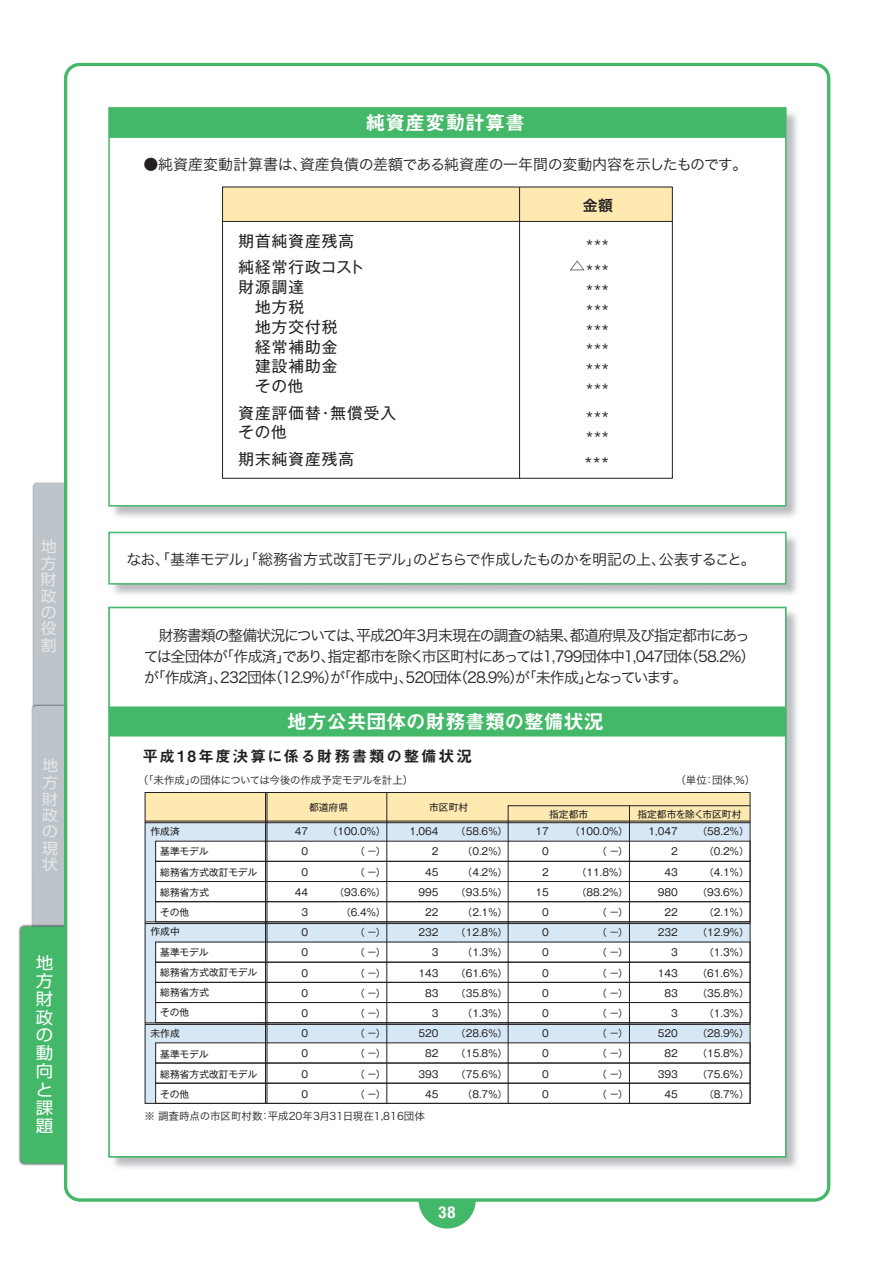
<style>
.page{position:relative;width:893px;height:1263px;background:#fff}
.page>*{position:absolute;margin:0;border:0;box-sizing:border-box;transform-origin:0 0}
.t1{font:19.95px "Midashi Go Pro MB31";color:#fff}
.t2{font:16.5px/18.1px "Shin Go Pro";color:#fff;text-align:justify;scale:1.06 1}
.t3{font:16.5px "Gothic MB101 Pro";color:#231f20}
.t4{font:700 condensed 16.5px "Helvetica Neue";color:#fff}
.t5{font:15.6px/19.8px "Gothic MB101 Pro";letter-spacing:.06em;color:#231f20}
.t6{font:15.6px "Midashi Go Pro MB31";letter-spacing:.11em;color:#231f20}
.t7{font:15px/21px "Hira Kaku Pro W3";letter-spacing:-.06em;color:#231f20}
.t8{font:15px "Hira Kaku Pro W3";letter-spacing:-.04em;color:#231f20}
.t9{font:15px "Hira Kaku Pro W3";letter-spacing:-.025em;color:#231f20}
.t10{font:15px/16.5px "Shin Go Pro";color:#e6e7e9;text-align:justify;scale:1.06 1}
.t11{font:14.85px "Hira Kaku Pro W6";color:#231f20}
.t12{font:10.5px "Hira Kaku Pro W3";color:#231f20}
.t13{font:10.5px "Hira Kaku Pro W3";letter-spacing:-.03em;color:#231f20}
.t14{font:9.75px/20.2px "Gothic MB101 Pro";color:#231f20;text-align:right}
</style>
<div class="page">
<img style="left:18px;top:926px;width:45px;height:240px">
<svg style="left:425px;top:1218px;width:45px;height:10px"></svg>
<img style="left:63px;top:645px;width:768px;height:573px">
<div style="left:109px;top:607px;width:677px;height:550px;background:#fff"></div>
<img style="left:63px;top:62px;width:768px;height:424px">
<div style="left:109px;top:108px;width:677px;height:398px;background:#fff"></div>
<svg style="left:144px;top:792px;width:607px;height:312px"></svg>
<img style="left:66px;top:486px;width:765px;height:159px">
<div style="left:109px;top:532px;width:677px;height:52px;background:#fff"></div>
<div style="left:108px;top:532px;width:679px;height:53px;border:2px solid #44b869"></div>
<div style="left:109px;top:108px;width:677px;height:30px;background:#44b869"></div>
<div style="left:109px;top:706px;width:677px;height:30px;background:#44b869"></div>
<svg style="left:222px;top:186px;width:451px;height:293px"></svg>
<svg style="left:21px;top:483px;width:45px;height:680px"></svg>
<h3 class="t10" style="left:41px;top:536px;width:16px">地方財政の役割</h3>
<h3 class="t10" style="left:42px;top:756px;width:16px">地方財政の現状</h3>
<h2 class="t2" style="left:36px;top:951px;width:18px">地方財政の動向と課題</h2>
<h1 class="t1" style="left:365px;top:107px;width:161px">純資産変動計算書</h1>
<h3 class="t9" style="left:143px;top:151px;width:605px">●純資産変動計算書は、資産負債の差額である純資産の一年間の変動内容を示したものです。</h3>
<h3 class="t11" style="left:583px;top:192px;width:32px">金額</h3>
<h3 class="t5" style="left:239px;top:229px;width:117px">期首純資産残高</h3>
<h3 class="t5" style="left:586px;top:234px;width:24px">***</h3>
<h3 class="t5" style="left:239px;top:255px;width:127px">純経常行政コスト財源調達<br>　地方税<br>　地方交付税<br>　経常補助金<br>　建設補助金<br>　その他</h3>
<h3 class="t5" style="left:239px;top:401px;width:159px">資産評価替・無償受入その他</h3>
<h3 class="t5" style="left:239px;top:447px;width:117px">期末純資産残高</h3>
<h3 class="t5" style="left:586px;top:259px;width:24px;text-align:justify;text-indent:-17px">△*** *** *** *** *** *** ***</h3>
<h3 class="t5" style="left:586px;top:406px;width:24px">*** ***</h3>
<h2 class="t3" style="left:585px;top:450px;width:25px">***</h2>
<h3 class="t8" style="left:127px;top:546px;width:631px">なお、「基準モデル」「総務省方式改訂モデル」のどちらで作成したものかを明記の上、公表すること。</h3>
<h3 class="t7" style="left:144px;top:624px;width:613px">　財務書類の整備状況については、平成20年3月末現在の調査の結果、都道府県及び指定都市にあっては全団体が「作成済」であり、指定都市を除く市区町村にあっては1,799団体中1,047団体（58.2%）が「作成済」、232団体（12.9%）が「作成中」、520団体（28.9%）が「未作成」となっています。</h3>
<h1 class="t1" style="left:287px;top:705px;width:318px">地方公共団体の財務書類の整備状況</h1>
<h3 class="t6" style="left:143px;top:744px;width:331px">平成18年度決算に係る財務書類の整備状況</h3>
<p class="t13" style="left:138px;top:771px;width:277px">（「未作成」の団体については今後の作成予定モデルを計上）</p>
<p class="t12" style="left:675px;top:771px;width:81px">（単位：団体,%）</p>
<p class="t14" style="left:309px;top:796px;width:40px">都道府県</p>
<p class="t14" style="left:429px;top:796px;width:40px">市区町村</p>
<p class="t14" style="left:549px;top:802px;width:40px">指定都市</p>
<p class="t14" style="left:637px;top:802px;width:105px">指定都市を除く市区町村</p>
<p class="t14" style="left:151px;top:820px;width:108px;text-align:left">作成済<br>　基準モデル<br>　総務省方式改訂モデル　総務省方式<br>　その他</p>
<p class="t14" style="left:295px;top:820px;width:15px">47<br>0<br>0<br>44<br>3<br>0<br>0<br>0<br>0<br>0<br>0<br>0<br>0<br>0</p>
<p class="t14" style="left:328px;top:820px;width:59px">（100.0％）（ －）<br>（ －）（93.6％）（6.4％）<br>（ －）<br>（ －）<br>（ －）<br>（ －）<br>（ －）<br>（ －）<br>（ －）<br>（ －）<br>（ －）</p>
<p class="t14" style="left:409px;top:820px;width:31px">1,064<br>2<br>45<br>995<br>22<br>232<br>3<br>143<br>83<br>3<br>520<br>82<br>393<br>45</p>
<p class="t14" style="left:456px;top:820px;width:53px">（58.6％）（0.2％）（4.2％）（93.5％）（2.1％）（12.8％）（1.3％）（61.6％）（35.8％）（1.3％）（28.6％）（15.8％）（75.6％）（8.7％）</p>
<p class="t14" style="left:535px;top:820px;width:15px">17<br>0<br>2<br>15<br>0<br>0<br>0<br>0<br>0<br>0<br>0<br>0<br>0<br>0</p>
<p class="t14" style="left:570px;top:820px;width:59px">（100.0％）（ －）（11.8％）（88.2％）（ －）<br>（ －）<br>（ －）<br>（ －）<br>（ －）<br>（ －）<br>（ －）<br>（ －）<br>（ －）<br>（ －）</p>
<p class="t14" style="left:151px;top:920px;width:108px;text-align:left">作成中<br>　基準モデル<br>　総務省方式改訂モデル　総務省方式<br>　その他<br>未作成<br>　基準モデル<br>　総務省方式改訂モデル　その他</p>
<p class="t12" style="left:145px;top:1107px;width:282px">※ 調査時点の市区町村数：平成20年3月31日現在1,816団体</p>
<p class="t14" style="left:649px;top:820px;width:31px">1,047<br>2<br>43<br>980<br>22</p>
<p class="t14" style="left:697px;top:820px;width:53px">（58.2％）（0.2％）（4.1％）（93.6％）（2.1％）（12.9％）（1.3％）（61.6％）（35.8％）（1.3％）（28.9％）（15.8％）（75.6％）（8.7％）</p>
<p class="t14" style="left:658px;top:921px;width:22px">232<br>3<br>143<br>83<br>3<br>520<br>82<br>393<br>45</p>
<h2 class="t4" style="left:439px;top:1202px;width:18px">38</h2>
</div>
